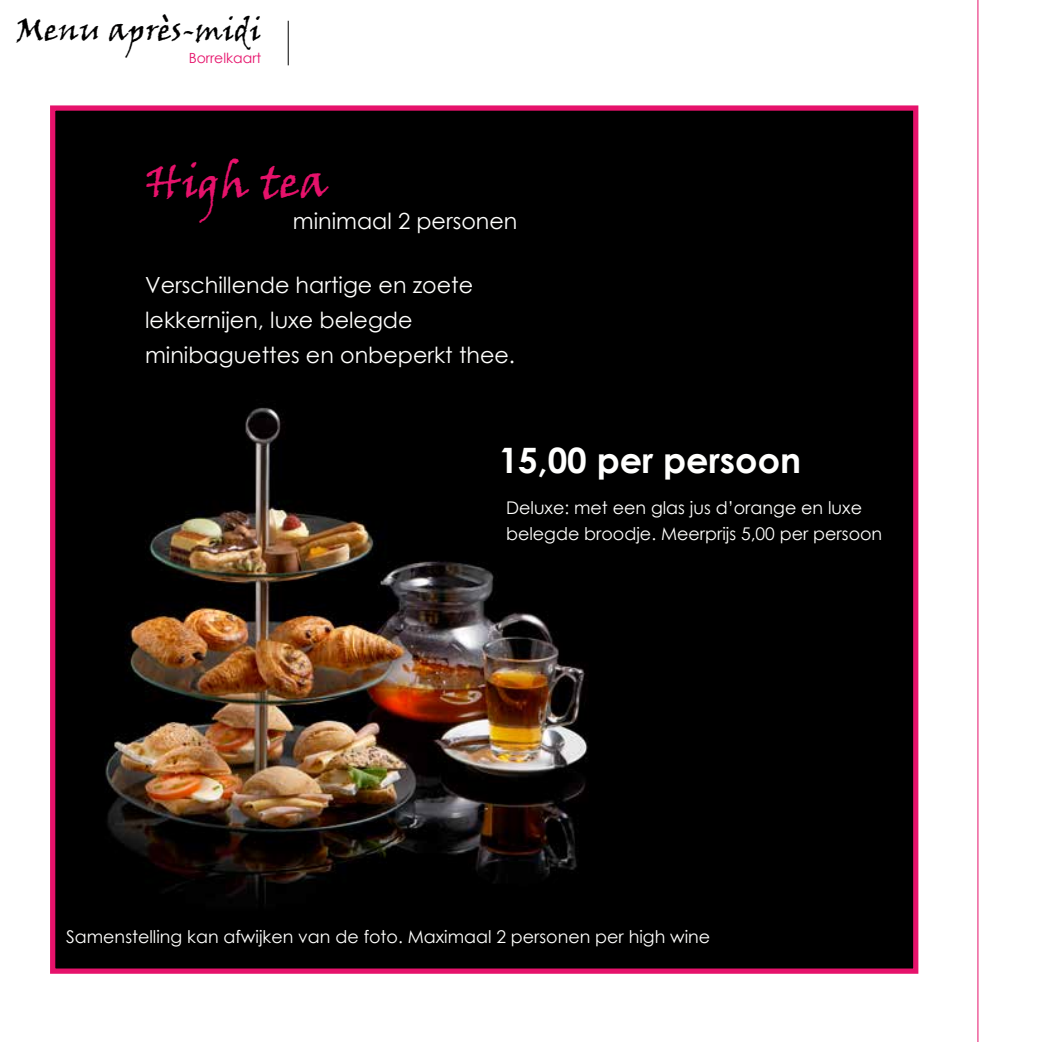
<style>
.page{position:relative;width:1042px;height:1042px;background:#fff}
.page>*{position:absolute;margin:0;border:0;box-sizing:border-box;transform-origin:0 0}
.t1{font:45.5px "Viner Hand ITC";color:#e6126b}
.t2{font:700 35px "Century Gothic";color:#fffffe}
.t3{font:31.68px "Viner Hand ITC";color:#010000}
.t4{font:22.22px/35px "Century Gothic";color:#fffffe}
.t5{font:17.5px/25.2px "Century Gothic";color:#fffffe}
.t6{font:14px "Century Gothic";color:#e6126b}
</style>
<div class="page">
<svg style="left:977px;top:0;width:2px;height:1042px;background:#f287b4"></svg>
<hr style="left:288px;top:21px;width:1px;height:44px;background:#010000">
<div style="left:56px;top:111px;width:856px;height:857px;background:#000"></div>
<div style="left:50px;top:105px;width:868px;height:869px;border:5px solid #e6126b"></div>
<img style="left:66px;top:381px;width:594px;height:541px">
<h3 class="t3" style="left:16px;top:10px;width:246px">Menu après-midi</h3>
<p class="t6" style="left:189px;top:48px;width:74px">Borrelkaart</p>
<h1 class="t1" style="left:145px;top:153px;width:185px">High tea</h1>
<p class="t4" style="left:293px;top:203px;width:226px">minimaal 2 personen</p>
<p class="t4" style="left:145px;top:268px;width:371px">Verschillende hartige en zoete lekkernijen, luxe belegde minibaguettes en onbeperkt thee.</p>
<h2 class="t2" style="left:499px;top:433px;width:304px">15,00 per persoon</h2>
<p class="t5" style="left:506px;top:495px;width:378px">Deluxe: met een glas jus d’orange en luxe belegde broodje. Meerprijs 5,00 per persoon</p>
<p class="t5" style="left:66px;top:923px;width:645px">Samenstelling kan afwijken van de foto. Maximaal 2 personen per high wine</p>
</div>
